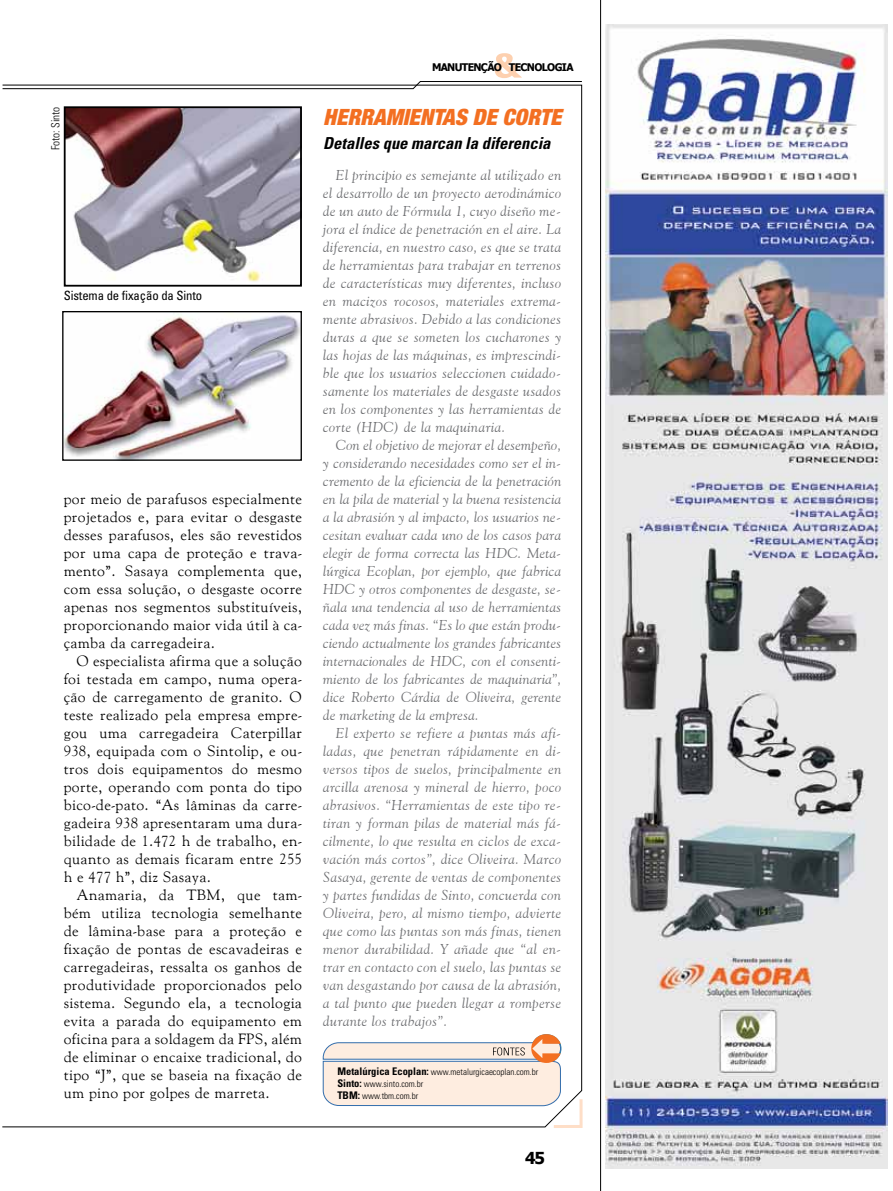
<style>
.page{position:relative;width:893px;height:1191px;background:#fff}
.page>*{position:absolute;margin:0;border:0;box-sizing:border-box;transform-origin:0 0}
.t1{font:italic 900 condensed 22.5px "Helvetica Neue";color:#f36f21}
.t2{font:italic 700 condensed 16.5px "Univers";color:#000}
.t3{font:700 16.5px "Tahoma";color:#000}
.t4{font:15.15px/18px "Goudy Old Style ATT";letter-spacing:.02em;color:#000;text-align:justify}
.t5{font:italic 14.25px/18px "Goudy Old Style BT";letter-spacing:.035em;color:#6d6e71;text-align:justify}
.t6{font:condensed 12.75px "Univers";letter-spacing:-.01em;color:#000}
.t7{font:300 condensed 11.25px "Univers";color:#000}
.t8{font:700 10.5px "Tahoma";letter-spacing:-.06em;color:#000}
.t9{font:300 condensed 9px/12px "Univers";color:#000}
.s1{font-weight:700;font-size:10.5px}
</style>
<div class="page">
<svg style="left:2px;top:53px;width:580px;height:36px"></svg>
<hr style="left:600px;top:0;width:1px;height:1191px;background:#000">
<svg style="left:323px;top:1034px;width:260px;height:94px"></svg>
<img style="left:64px;top:313px;width:236px;height:146px">
<div style="left:62px;top:311px;width:240px;height:150px;border:1px solid #000"></div>
<img style="left:67px;top:109px;width:232px;height:173px">
<div style="left:64px;top:106px;width:238px;height:181px;border:2px solid #000"></div>
<img style="left:605px;top:25px;width:282px;height:1143px">
<p class="t7" style="left:49px;top:150px;width:45px;rotate:-90deg">Foto: Sinto</p>
<p class="t6" style="left:64px;top:288px;width:140px">Sistema de fixação da Sinto</p>
<p class="t4" style="left:64px;top:490px;width:240px">por meio de parafusos especialmente projetados e, para evitar o desgaste desses parafusos, eles são revestidos por uma capa de proteção e trava&shy;mento”. Sasaya complementa que, com essa solução, o desgaste ocorre apenas nos segmentos substituíveis, proporcionando maior vida útil à ca&shy;çamba da carregadeira.</p>
<p class="t4" style="left:64px;top:652px;width:240px;text-indent:13px">O especialista afirma que a solução foi testada em campo, numa opera&shy;ção de carregamento de granito. O teste realizado pela empresa empre&shy;gou uma carregadeira Caterpillar 938, equipada com o Sintolip, e ou&shy;tros dois equipamentos do mesmo porte, operando com ponta do tipo bico-de-pato. “As lâminas da carre&shy;gadeira 938 apresentaram uma dura&shy;bilidade de 1.472 h de trabalho, en&shy;quanto as demais ficaram entre 255 h e 477 h”, diz Sasaya.</p>
<p class="t4" style="left:64px;top:886px;width:240px;text-indent:13px">Anamaria, da TBM, que tam&shy;bém utiliza tecnologia semelhante de lâmina-base para a proteção e fixação de pontas de escavadeiras e carregadeiras, ressalta os ganhos de produtividade proporcionados pelo sistema. Segundo ela, a tecnologia evita a parada do equipamento em oficina para a soldagem da FPS, além de eliminar o encaixe tradicional, do tipo “J”, que se baseia na fixação de um pino por golpes de marreta.</p>
<p class="t8" style="left:432px;top:60px;width:143px">MANUTENÇÃO TECNOLOGIA</p>
<h1 class="t1" style="left:323px;top:103px;width:27px">HERRA</h1>
<h1 class="t1" style="left:386px;top:103px;width:29px">MIENTAS</h1>
<h1 class="t1" style="left:473px;top:103px;width:43px">DE CORTE</h1>
<p class="t2" style="left:323px;top:133px;width:229px">Detalles que marcan la diferencia</p>
<p class="t5" style="left:323px;top:166px;width:240px;text-indent:13px">El principio es semejante al utilizado en el desarrollo de un proyecto aerodinámico de un auto de Fórmula 1, cuyo diseño me&shy;jora el índice de penetración en el aire. La diferencia, en nuestro caso, es que se trata de herramientas para trabajar en terrenos de características muy diferentes, incluso en macizos rocosos, materiales extrema&shy;mente abrasivos. Debido a las condiciones duras a que se someten los cucharones y las hojas de las máquinas, es imprescindi&shy;ble que los usuarios seleccionen cuidado&shy;samente los materiales de desgaste usados en los componentes y las herramientas de corte (HDC) de la maquinaria.</p>
<p class="t5" style="left:323px;top:436px;width:240px;text-indent:13px">Con el objetivo de mejorar el desempeño, y considerando necesidades como ser el in&shy;cremento de la eficiencia de la penetración en la pila de material y la buena resistencia a la abrasión y al impacto, los usuarios ne&shy;cesitan evaluar cada uno de los casos para elegir de forma correcta las HDC. Meta&shy;lúrgica Ecoplan, por ejemplo, que fabrica HDC y otros componentes de desgaste, se&shy;ñala una tendencia al uso de herramientas cada vez más finas. “Es lo que están produ&shy;ciendo actualmente los grandes fabricantes internacionales de HDC, con el consenti&shy;miento de los fabricantes de maquinaria”, dice Roberto Cárdia de Oliveira, gerente de marketing de la empresa.</p>
<p class="t5" style="left:323px;top:724px;width:240px;text-indent:13px">El experto se refiere a puntas más afi&shy;ladas, que penetran rápidamente en di&shy;versos tipos de suelos, principalmente en arcilla arenosa y mineral de hierro, poco abrasivos. “Herramientas de este tipo re&shy;tiran y forman pilas de material más fá&shy;cilmente, lo que resulta en ciclos de exca&shy;vación más cortos”, dice Oliveira. Marco Sasaya, gerente de ventas de componentes y partes fundidas de Sinto, concuerda con Oliveira, pero, al mismo tiempo, advierte que como las puntas son más finas, tienen menor durabilidad. Y añade que “al en&shy;trar en contacto con el suelo, las puntas se van desgastando por causa de la abrasión, a tal punto que pueden llegar a romperse durante los trabajos”.</p>
<p class="t9" style="left:337px;top:1066px;width:203px"><span class="s1">Metalúrgica Ecoplan:</span> www.metalurgicaecoplan.com.br<br><span class="s1">Sinto:</span> www.sinto.com.br<br><span class="s1">TBM:</span> www.tbm.com.br</p>
<p class="t3" style="left:525px;top:1146px;width:22px">45</p>
</div>
